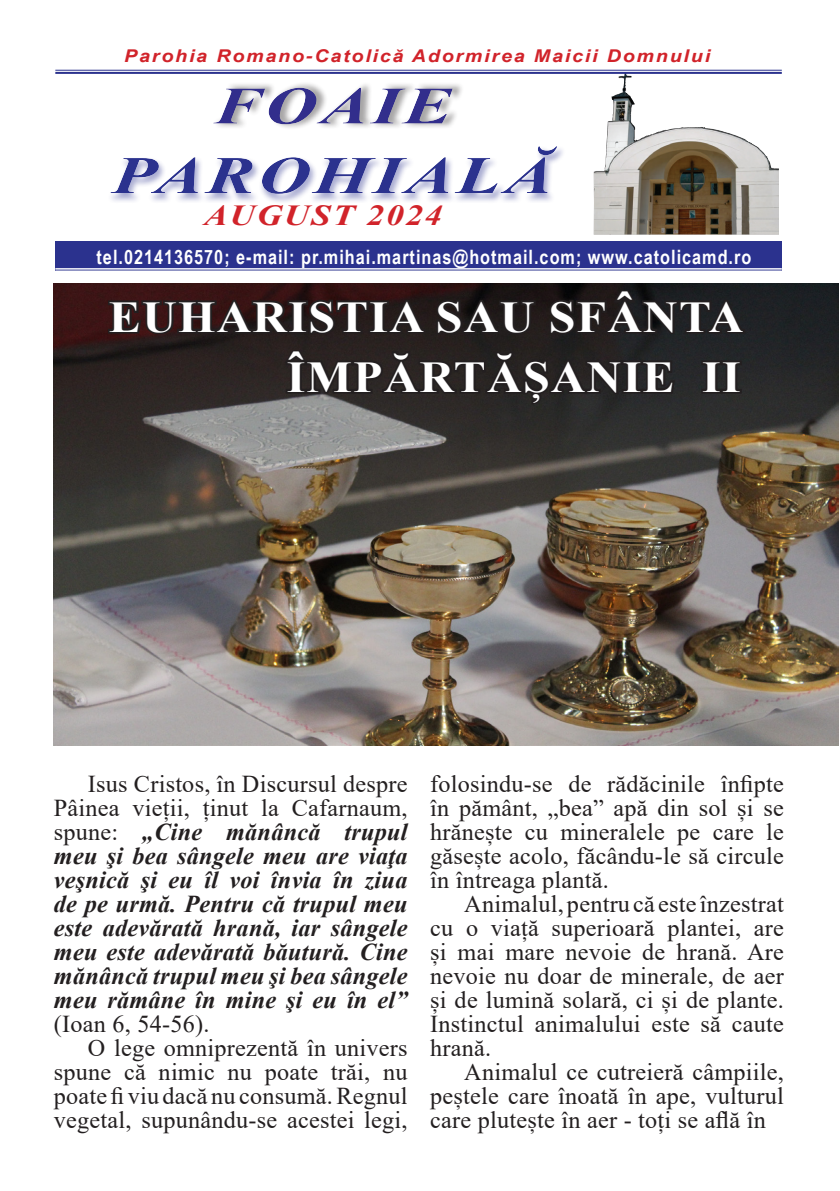
<style>
.page{position:relative;width:840px;height:1191px;background:#fff}
.page>*{position:absolute;margin:0;border:0;box-sizing:border-box;transform-origin:0 0}
.t1{font:italic 700 52.8px "Times New Roman";letter-spacing:.05em;color:#2b328e;scale:1.36 1}
.t2{font:italic 700 52.8px "Times New Roman";letter-spacing:.05em;color:#322e8c;scale:1.36 1}
.Titlu_principal{font:700 44px/60px "Times New Roman";letter-spacing:.025em;color:#fff;text-align:right;scale:1.09 1}
.corp_text{font:italic 700 29px "Times New Roman";letter-spacing:.05em;color:#d1232a;scale:1.22 1}
.t3{font:24.2px/24px "Times New Roman";letter-spacing:.01em;color:#231f20;text-align:justify}
.t4{font:italic 700 24.2px/24px "Times New Roman";letter-spacing:.01em;color:#231f20;text-align:justify}
.corp_text-2{font:700 19.8px "Arial Narrow";letter-spacing:.05em;color:#fff}
.corp_text-3{font:italic 700 17.6px "Arial Narrow";letter-spacing:.075em;color:#d1232a;scale:1.36 1}
.s1{font-weight:400;font-style:normal}
</style>
<div class="page">
<img style="left:54px;top:284px;width:784px;height:461px">
<svg style="left:106px;top:296px;width:321px;height:41px;background:#291a1a"></svg>
<svg style="left:433px;top:296px;width:104px;height:41px;background:#201b1b"></svg>
<svg style="left:546px;top:287px;width:200px;height:50px;background:#1e1d1e"></svg>
<svg style="left:281px;top:347px;width:395px;height:60px;background:#2a2626"></svg>
<div style="left:699px;top:358px;width:44px;height:38px;background:#242526"></div>
<img style="left:593px;top:74px;width:185px;height:160px">
<div style="left:107px;top:145px;width:459px;height:59px;background:#2b328e;opacity:.4"></div>
<div style="left:213px;top:82px;width:251px;height:48px;background:#231f20;opacity:.4"></div>
<div style="left:55px;top:240px;width:726px;height:30px;background:#2b328e"></div>
<hr style="left:55px;top:268px;width:726px;height:1px;background:#fff">
<hr style="left:55px;top:269px;width:726px;height:1px;background:#fff">
<hr style="left:55px;top:70px;width:726px;height:1px;background:#2b328e">
<hr style="left:55px;top:72px;width:726px;height:2px;background:#2b328e">
<p class="corp_text-3" style="left:124px;top:43px;width:432px">Parohia Romano-Catolică Adormirea Maicii Domnului</p>
<h1 class="t2" style="left:213px;top:69px;width:177px">FOAIE</h1>
<h1 class="t1" style="left:112px;top:138px;width:325px">PAROHIALĂ</h1>
<p class="corp_text" style="left:204px;top:195px;width:197px">AUGUST 2024</p>
<p class="corp_text-2" style="left:96px;top:242px;width:656px">tel.0214136570; e-mail: pr.mihai.martinas@hotmail.com; www.catolicamd.ro</p>
<p class="Titlu_principal" style="left:109px;top:285px;width:583px">EUHARISTIA SAU SFÂNTA<br>ÎMPĂRTĂȘANIE II</p>
<p class="t4" style="left:54px;top:771px;width:355px;text-indent:34px"><span class="s1">Isus Cristos, în Discursul despre Pâinea vieții, ținut la Cafarnaum, spune:</span> „Cine mănâncă trupul meu şi bea sângele meu are viaţa veşnică şi eu îl voi învia în ziua de pe urmă. Pentru că trupul meu este adevărată hrană, iar sângele meu este adevărată băutură. Cine mănâncă trupul meu şi bea sângele meu rămâne în mine şi eu în el” <span class="s1">(Ioan 6, 54-56).</span></p>
<p class="t3" style="left:54px;top:1035px;width:355px;text-indent:34px">O lege omniprezentă în univers spune că nimic nu poate trăi, nu poate fi viu dacă nu consumă. Regnul vegetal, supunându-se acestei legi,</p>
<p class="t3" style="left:430px;top:771px;width:355px">folosindu-se de rădăcinile înfipte în pământ, „bea” apă din sol și se hrănește cu mineralele pe care le găsește acolo, făcându-le să circule în întreaga plantă.</p>
<p class="t3" style="left:430px;top:891px;width:355px;text-indent:34px">Animalul, pentru că este înzestrat cu o viață superioară plantei, are și mai mare nevoie de hrană. Are nevoie nu doar de minerale, de aer și de lumină solară, ci și de plante.<br>Instinctul animalului este să caute hrană.</p>
<p class="t3" style="left:430px;top:1059px;width:355px;text-indent:34px">Animalul ce cutreieră câmpiile, peștele care înoată în ape, vulturul care plutește în aer - toți se află în</p>
</div>
